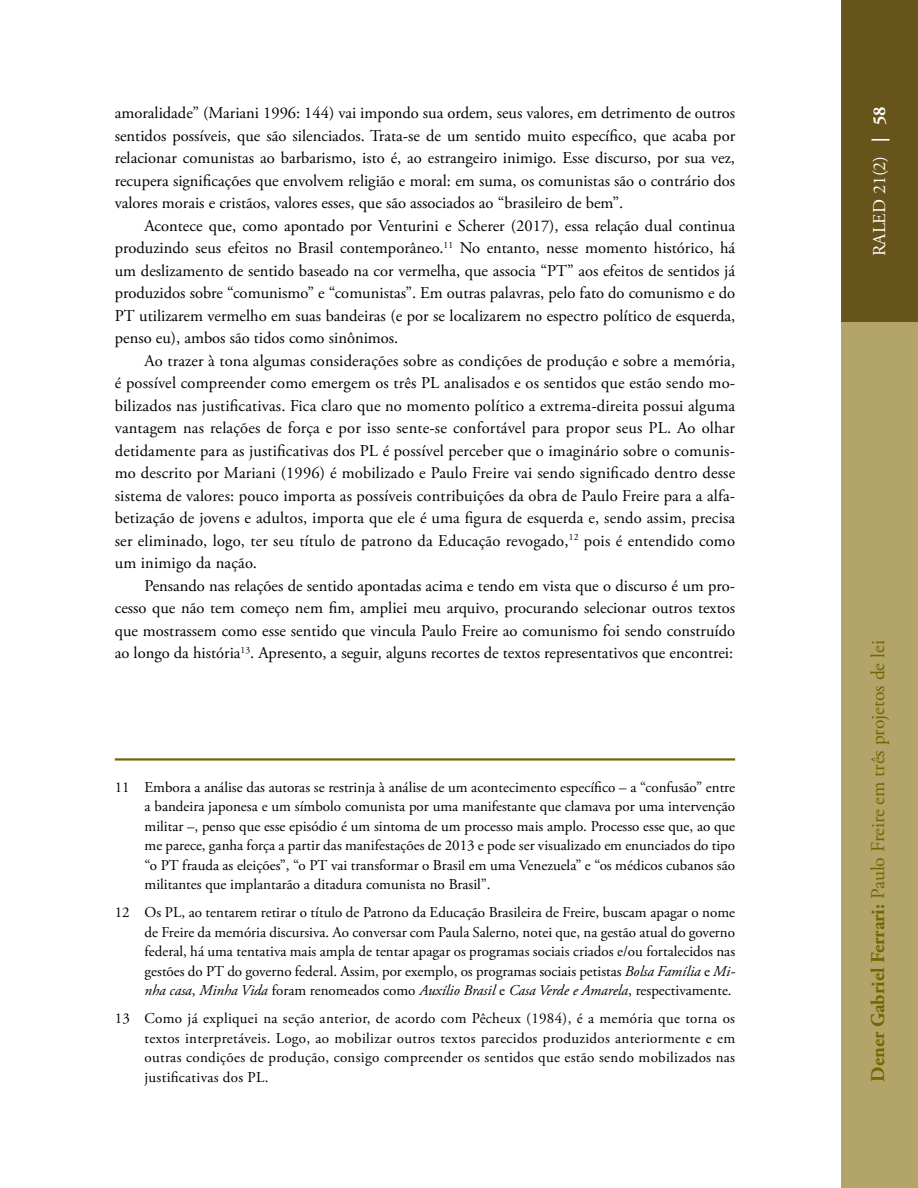
<style>
.page{position:relative;width:918px;height:1188px;background:#fff}
.page>*{position:absolute;margin:0;border:0;box-sizing:border-box;transform-origin:0 0}
.t1{font:19.5px "Adobe Garamond Pro";color:#746600}
.t2{font:18px "Adobe Garamond Pro";color:#fff}
.t3{font:16.5px/22.5px "Adobe Garamond Pro";color:#000;text-align:justify}
.t4{font:15px/19.5px "Adobe Garamond Pro";color:#000;text-align:justify}
.s1{font-style:italic}
.s2{font-weight:700}
</style>
<div class="page">
<div style="left:841px;top:0;width:77px;height:1188px;background:#b3a46a"></div>
<div style="left:841px;top:0;width:77px;height:322px;background:#67541a"></div>
<hr style="left:115px;top:758px;width:620px;height:3px;background:#746600">
<p class="t3" style="left:115px;top:102px;width:622px">amoralidade” (Mariani 1996: 144) vai impondo sua ordem, seus valores, em detrimento de outros sentidos possíveis, que são silenciados. Trata-se de um sentido muito específico, que acaba por relacionar comunistas ao barbarismo, isto é, ao estrangeiro inimigo. Esse discurso, por sua vez, recupera significações que envolvem religião e moral: em suma, os comunistas são o contrário dos valores morais e cristãos, valores esses, que são associados ao “brasileiro de bem”.</p>
<p class="t3" style="left:115px;top:215px;width:622px;text-indent:30px">Acontece que, como apontado por Venturini e Scherer (2017), essa relação dual continua produzindo seus efeitos no Brasil contemporâneo.<sup>11</sup> No entanto, nesse momento histórico, há um deslizamento de sentido baseado na cor vermelha, que associa “PT” aos efeitos de sentidos já produzidos sobre “comunismo” e “comunistas”. Em outras palavras, pelo fato do comunismo e do PT utilizarem vermelho em suas bandeiras (e por se localizarem no espectro político de esquerda, penso eu), ambos são tidos como sinônimos.</p>
<p class="t3" style="left:115px;top:350px;width:622px;text-indent:30px">Ao trazer à tona algumas considerações sobre as condições de produção e sobre a memória, é possível compreender como emergem os três PL analisados e os sentidos que estão sendo mo&shy;bilizados nas justificativas. Fica claro que no momento político a extrema-direita possui alguma vantagem nas relações de força e por isso sente-se confortável para propor seus PL. Ao olhar detidamente para as justificativas dos PL é possível perceber que o imaginário sobre o comunis&shy;mo descrito por Mariani (1996) é mobilizado e Paulo Freire vai sendo significado dentro desse sistema de valores: pouco importa as possíveis contribuições da obra de Paulo Freire para a alfa&shy;betização de jovens e adultos, importa que ele é uma figura de esquerda e, sendo assim, precisa ser eliminado, logo, ter seu título de patrono da Educação revogado,<sup>12</sup> pois é entendido como um inimigo da nação.</p>
<p class="t3" style="left:115px;top:575px;width:622px;text-indent:30px">Pensando nas relações de sentido apontadas acima e tendo em vista que o discurso é um pro&shy;cesso que não tem começo nem fim, ampliei meu arquivo, procurando selecionar outros textos que mostrassem como esse sentido que vincula Paulo Freire ao comunismo foi sendo construído ao longo da história<sup>13</sup>. Apresento, a seguir, alguns recortes de textos representativos que encontrei:</p>
<p class="t4" style="left:145px;top:778px;width:592px;text-indent:-30px">11 Embora a análise das autoras se restrinja à análise de um acontecimento específico – a “confusão” entre a bandeira japonesa e um símbolo comunista por uma manifestante que clamava por uma intervenção militar –, penso que esse episódio é um sintoma de um processo mais amplo. Processo esse que, ao que me parece, ganha força a partir das manifestações de 2013 e pode ser visualizado em enunciados do tipo “o PT frauda as eleições”, “o PT vai transformar o Brasil em uma Venezuela” e “os médicos cubanos são militantes que implantarão a ditadura comunista no Brasil”.</p>
<p class="t4" style="left:145px;top:903px;width:592px;text-indent:-30px">12 Os PL, ao tentarem retirar o título de Patrono da Educação Brasileira de Freire, buscam apagar o nome de Freire da memória discursiva. Ao conversar com Paula Salerno, notei que, na gestão atual do governo federal, há uma tentativa mais ampla de tentar apagar os programas sociais criados e/ou fortalecidos nas gestões do PT do governo federal. Assim, por exemplo, os programas sociais petistas <span class="s1">Bolsa Família</span> e <span class="s1">Mi&shy;nha casa</span>, <span class="s1">Minha Vida</span> foram renomeados como <span class="s1">Auxílio Brasil</span> e <span class="s1">Casa Verde e Amarela</span>, respectivamente.</p>
<p class="t4" style="left:145px;top:1009px;width:592px;text-indent:-30px">13 Como já expliquei na seção anterior, de acordo com Pêcheux (1984), é a memória que torna os textos interpretáveis. Logo, ao mobilizar outros textos parecidos produzidos anteriormente e em outras condições de produção, consigo compreender os sentidos que estão sendo mobilizados nas justificativas dos PL.</p>
<p class="t2" style="left:869px;top:256px;width:151px;rotate:-90deg">RALED 21(2) <span class="s2">| 58</span></p>
<p class="t1" style="left:866px;top:1082px;width:443px;rotate:-90deg"><span class="s2">Dener Gabriel Ferrari:</span> Paulo Freire em três projetos de lei</p>
</div>
